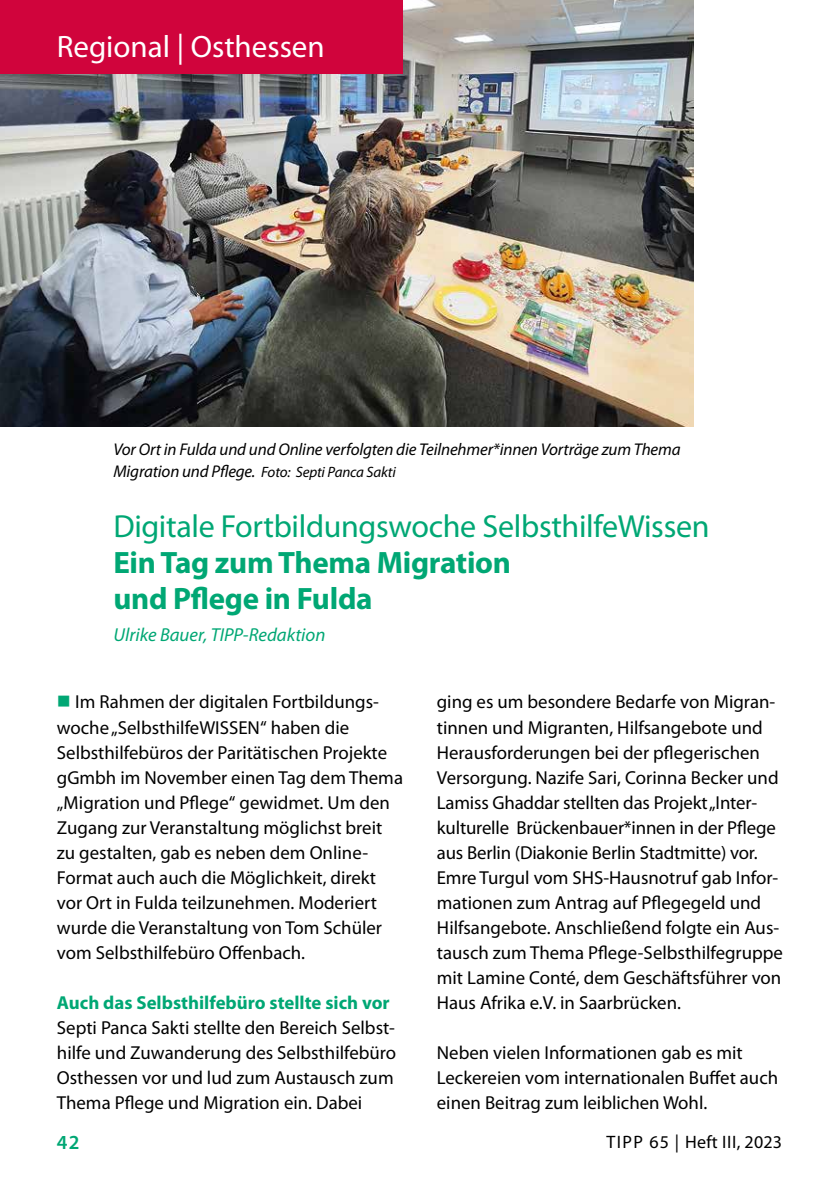
<style>
.page{position:relative;width:840px;height:1191px;background:#fff}
.page>*{position:absolute;margin:0;border:0;box-sizing:border-box;transform-origin:0 0}
.t1{font:32px "Myriad Pro";letter-spacing:-.01em;color:#00a774}
.t2{font:700 31px/36px "Myriad Pro";letter-spacing:-.01em;color:#00a774}
.t3{font:31px "Myriad Pro";color:#fff}
.t4{font:600 20px "Myriad Pro";color:#00a774}
.t5{font:18.8px/25px "Myriad Pro";color:#000}
.t6{font:700 18.8px "Myriad Pro";color:#00a774}
.t7{font:italic 18.8px "Myriad Pro";color:#00a774}
.t8{font:18px "Myriad Pro";letter-spacing:.025em;color:#000}
.t9{font:italic 17px "Myriad Pro";letter-spacing:-.01em;color:#000}
.t10{font:italic 15px "Myriad Pro";letter-spacing:-.01em;color:#000}
.s1{font-size:17px}
.s2{color:#00a774}
</style>
<div class="page">
<img style="left:0;top:0;width:693px;height:427px">
<div style="left:0;top:0;width:403px;height:74px;background:#d0043c"></div>
<h2 class="t3" style="left:57px;top:28px;width:269px">Regional | Osthessen</h2>
<p class="t9" style="left:113px;top:439px;width:568px">Vor Ort in Fulda und und Online verfolgten die Teilnehmer*innen Vorträge zum Thema</p>
<p class="t10" style="left:113px;top:463px;width:284px"><span class="s1">Migration und Pflege.</span> Foto: Septi Panca Sakti</p>
<h1 class="t1" style="left:113px;top:507px;width:597px">Digitale Fortbildungswoche SelbsthilfeWissen</h1>
<h2 class="t2" style="left:113px;top:544px;width:399px">Ein Tag zum Thema Migration und Pflege in Fulda</h2>
<p class="t7" style="left:113px;top:623px;width:213px">Ulrike Bauer, TIPP-Redaktion</p>
<p class="t5" style="left:57px;top:689px;width:347px"><span class="s2">■</span> Im Rahmen der digitalen Fortbildungs&shy;woche „SelbsthilfeWISSEN“ haben die Selbsthilfebüros der Paritätischen Projekte gGmbh im November einen Tag dem Thema „Migration und Pflege“ gewidmet. Um den Zugang zur Veranstaltung möglichst breit zu gestalten, gab es neben dem Online-Format auch auch die Möglichkeit, direkt vor Ort in Fulda teilzunehmen. Moderiert wurde die Veranstaltung von Tom Schüler vom Selbsthilfebüro Offenbach.</p>
<p class="t6" style="left:57px;top:990px;width:334px">Auch das Selbsthilfebüro stellte sich vor</p>
<p class="t5" style="left:57px;top:1014px;width:340px">Septi Panca Sakti stellte den Bereich Selbst&shy;hilfe und Zuwanderung des Selbsthilfebüro Osthessen vor und lud zum Austausch zum Thema Pflege und Migration ein. Dabei</p>
<p class="t5" style="left:436px;top:689px;width:347px">ging es um besondere Bedarfe von Migran&shy;tinnen und Migranten, Hilfsangebote und Herausforderungen bei der pflegerischen Versorgung. Nazife Sari, Corinna Becker und Lamiss Ghaddar stellten das Projekt „Inter&shy;kulturelle Brückenbauer*innen in der Pflege aus Berlin (Diakonie Berlin Stadtmitte) vor.<br>Emre Turgul vom SHS-Hausnotruf gab Infor&shy;mationen zum Antrag auf Pflegegeld und Hilfsangebote. Anschließend folgte ein Aus&shy;tausch zum Thema Pflege-Selbsthilfegruppe mit Lamine Conté, dem Geschäftsführer von Haus Afrika e.V. in Saarbrücken.</p>
<p class="t5" style="left:436px;top:1039px;width:342px">Neben vielen Informationen gab es mit<br>Leckereien vom internationalen Buffet auch einen Beitrag zum leiblichen Wohl.</p>
<p class="t4" style="left:57px;top:1129px;width:24px">42</p>
<p class="t8" style="left:606px;top:1130px;width:177px">TIPP 65 | Heft III, 2023</p>
</div>
